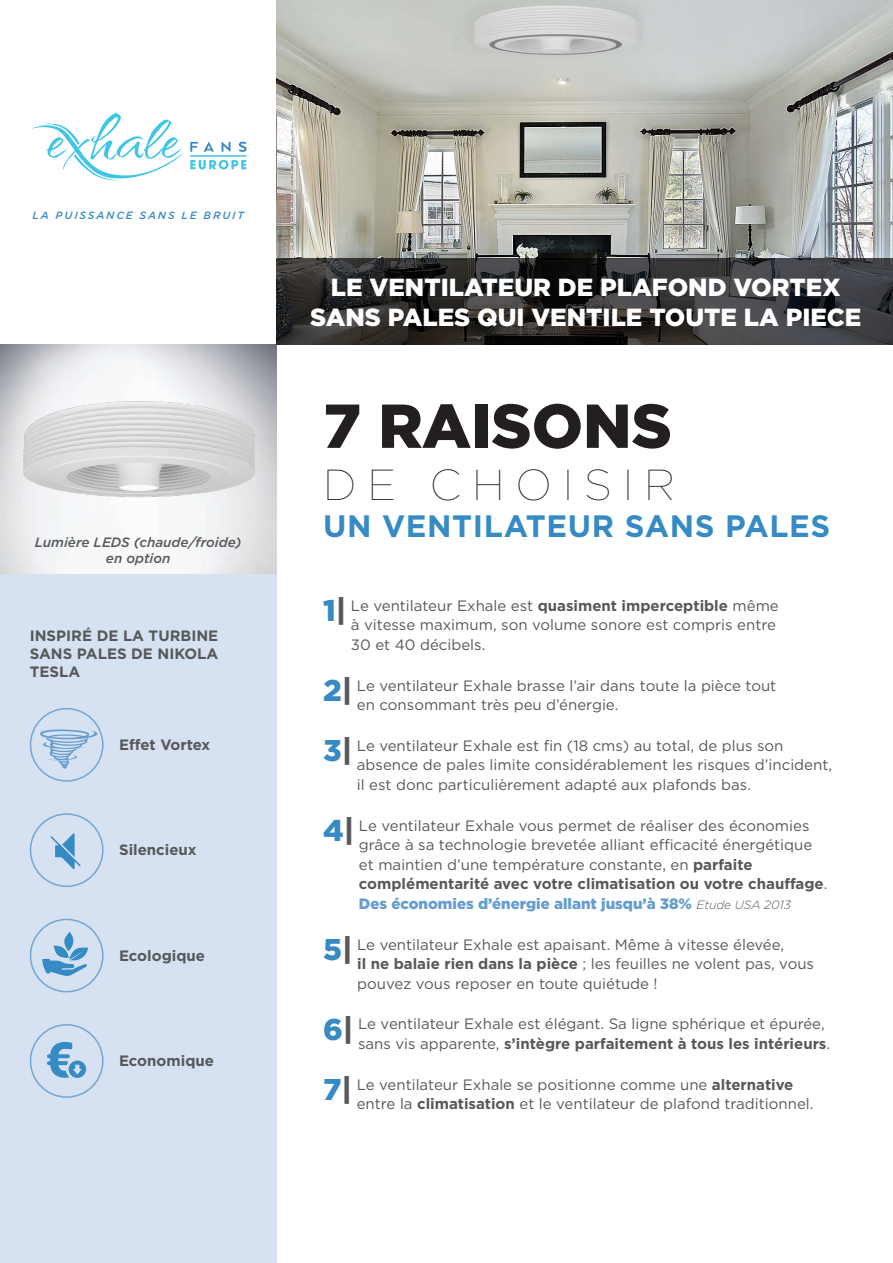
<style>
.page{position:relative;width:893px;height:1263px;background:#fff}
.page>*{position:absolute;margin:0;border:0;box-sizing:border-box;transform-origin:0 0}
.t1{font:900 61.8px "Gotham";color:#231f20}
.t2{font:100 43.35px "Gotham";letter-spacing:.25em;color:#231f20}
.t3{font:700 30.9px "Gotham";letter-spacing:.02em;color:#378bc5}
.t4{font:900 24.75px "Gotham";color:#fff}
.t5{font:15px/19.5px "Gotham";color:#57585a}
.t6{font:700 15px/18px "Gotham";color:#57585a}
.t7{font:italic 500 13.5px "Gotham";color:#57585a}
.t8{font:italic 500 10.5px "Gotham";letter-spacing:.175em;color:#378bc5}
.s1{font-weight:900;font-size:30px;color:#378bc5}
.s2{font-weight:900;font-size:30px}
.s3{font-weight:700}
.s4{font-weight:900;color:#659dce}
.s5{font-weight:300;font-style:italic;font-size:12px}
</style>
<div class="page">
<img style="left:276px;top:0;width:617px;height:258px">
<svg style="left:276px;top:258px;width:617px;height:86px;background:#302f2f"></svg>
<div style="left:0;top:575px;width:276px;height:688px;background:#d6e2f1"></div>
<div style="left:30px;top:813px;width:74px;height:74px;border:2px solid #74a5d3;border-radius:50%"></div>
<div style="left:30px;top:919px;width:74px;height:73px;border:2px solid #74a5d3;border-radius:50%"></div>
<div style="left:30px;top:1024px;width:74px;height:74px;border:2px solid #74a5d3;border-radius:50%"></div>
<div style="left:30px;top:708px;width:74px;height:74px;border:2px solid #74a5d3;border-radius:50%"></div>
<svg style="left:40px;top:729px;width:58px;height:40px"></svg>
<svg style="left:51px;top:833px;width:30px;height:36px"></svg>
<svg style="left:42px;top:932px;width:46px;height:44px"></svg>
<svg style="left:47px;top:1042px;width:39px;height:36px"></svg>
<img style="left:16px;top:394px;width:244px;height:111px">
<svg style="left:30px;top:113px;width:154px;height:68px"></svg>
<svg style="left:190px;top:142px;width:57px;height:10px"></svg>
<svg style="left:190px;top:160px;width:56px;height:9px"></svg>
<hr style="left:190px;top:155px;width:57px;height:2px;background:#3fc5e8">
<p class="t8" style="left:32px;top:208px;width:213px">LA PUISSANCE SANS LE BRUIT</p>
<p class="t7" style="left:35px;top:533px;width:208px">Lumière LEDS (chaude/froide)</p>
<p class="t7" style="left:106px;top:549px;width:66px">en option</p>
<p class="t6" style="left:30px;top:627px;width:190px">INSPIRÉ DE LA TURBINE</p>
<p class="t6" style="left:30px;top:645px;width:190px">SANS PALES DE NIKOLA<br>TESLA</p>
<p class="t6" style="left:119px;top:735px;width:93px">Effet Vortex</p>
<p class="t6" style="left:119px;top:841px;width:79px">Silencieux</p>
<p class="t6" style="left:119px;top:946px;width:88px">Ecologique</p>
<p class="t6" style="left:119px;top:1052px;width:96px">Economique</p>
<p class="t4" style="left:331px;top:270px;width:511px">LE VENTILATEUR DE PLAFOND VORTEX</p>
<p class="t4" style="left:310px;top:300px;width:553px">SANS PALES QUI VENTILE TOUTE LA PIECE</p>
<p class="t1" style="left:323px;top:383px;width:350px">7 RAISONS</p>
<p class="t2" style="left:323px;top:458px;width:354px">DE CHOISIR</p>
<p class="t3" style="left:323px;top:505px;width:509px">UN VENTILATEUR SANS PALES</p>
<p class="t5" style="left:351px;top:595px;width:429px;text-indent:-28px"><span class="s1">1</span><span class="s2">|</span> Le ventilateur Exhale est <span class="s3">quasiment imperceptible</span> même à vitesse maximum, son volume sonore est compris entre<br>30 et 40 décibels.</p>
<p class="t5" style="left:357px;top:675px;width:421px;text-indent:-34px"><span class="s1">2</span><span class="s2">|</span> Le ventilateur Exhale brasse l’air dans toute la pièce tout en consommant très peu d’énergie.</p>
<p class="t5" style="left:357px;top:735px;width:477px;text-indent:-34px"><span class="s1">3</span><span class="s2">|</span> Le ventilateur Exhale est fin (18 cms) au total, de plus son absence de pales limite considérablement les risques d’incident, il est donc particulièrement adapté aux plafonds bas.</p>
<p class="t5" style="left:359px;top:815px;width:470px;text-indent:-36px"><span class="s1">4</span><span class="s2">|</span> Le ventilateur Exhale vous permet de réaliser des économies grâce à sa technologie brevetée alliant efficacité énergétique et maintien d’une température constante, en <span class="s3">parfaite complémentarité avec votre climatisation ou votre chauffage</span>.<br><span class="s4">Des économies d’énergie allant jusqu’à 38%</span> <span class="s5">Etude USA 2013</span></p>
<p class="t5" style="left:357px;top:934px;width:458px;text-indent:-34px"><span class="s1">5</span><span class="s2">|</span> Le ventilateur Exhale est apaisant. Même à vitesse élevée,<br><span class="s3">il ne balaie rien dans la pièce</span> ; les feuilles ne volent pas, vous pouvez vous reposer en toute quiétude !</p>
<p class="t5" style="left:358px;top:1014px;width:473px;text-indent:-35px"><span class="s1">6</span><span class="s2">|</span> Le ventilateur Exhale est élégant. Sa ligne sphérique et épurée, sans vis apparente, <span class="s3">s’intègre parfaitement à tous les intérieurs</span>.</p>
<p class="t5" style="left:357px;top:1074px;width:458px;text-indent:-34px"><span class="s1">7</span><span class="s2">|</span> Le ventilateur Exhale se positionne comme une <span class="s3">alternative </span>entre la <span class="s3">climatisation</span> et le ventilateur de plafond traditionnel.</p>
</div>
